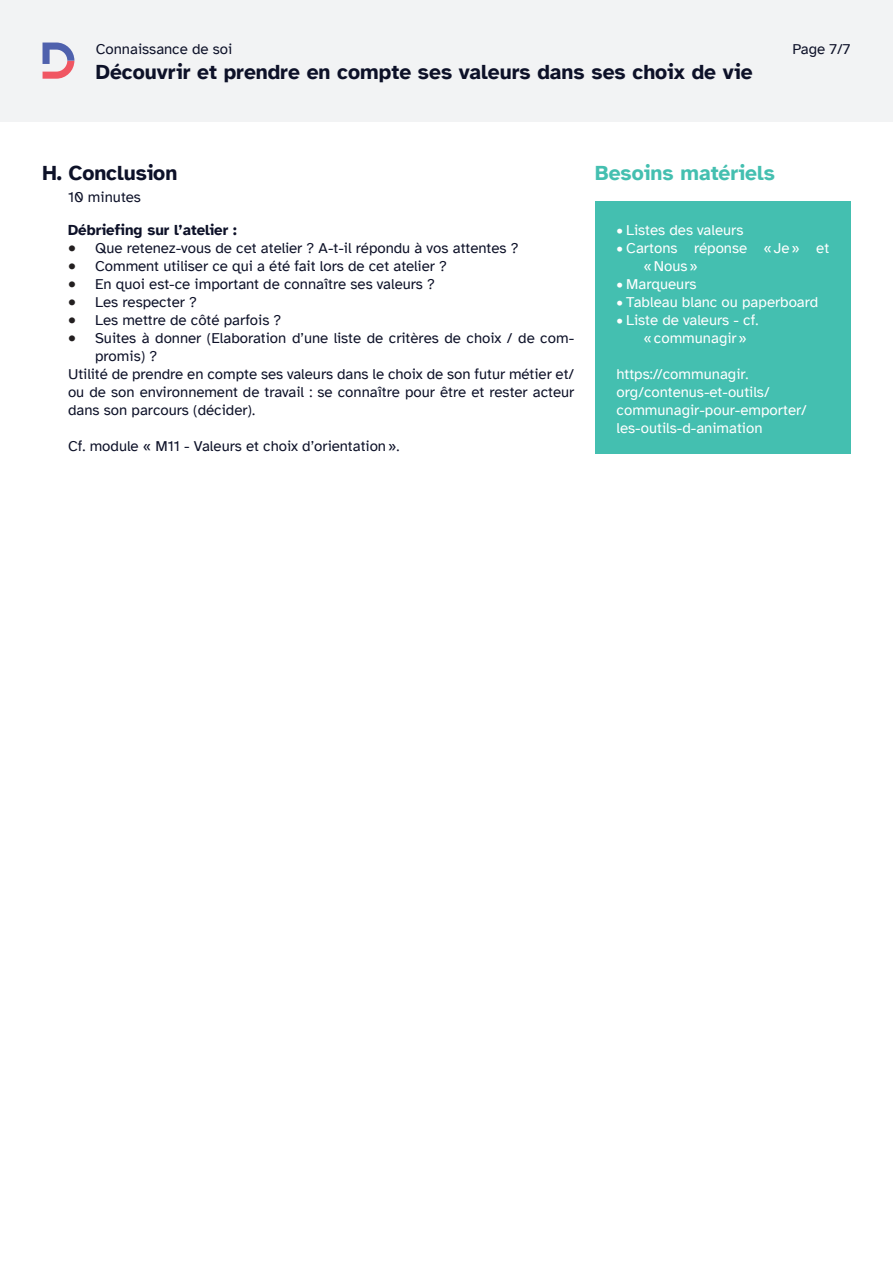
<style>
.page{position:relative;width:893px;height:1263px;background:#fff}
.page>*{position:absolute;margin:0;border:0;box-sizing:border-box;transform-origin:0 0}
.t1{font:700 21px "Atkinson Hyperlegible";color:#0d1128}
.t2{font:700 21px "Atkinson Hyperlegible";color:#44bfb0}
.t3{font:15px/18px "Atkinson Hyperlegible";color:#0d1128}
.t4{font:15px/18px "Atkinson Hyperlegible";color:#fff}
.t5{font:700 15px "Atkinson Hyperlegible";color:#0d1128}
.s1{font-size:18px;color:#231f20}
</style>
<div class="page">
<div style="left:0;top:0;width:893px;height:121px;background:#f2f3f4"></div>
<svg style="left:43px;top:43px;width:31px;height:36px"></svg>
<div style="left:595px;top:202px;width:255px;height:252px;background:#44bfb0"></div>
<p class="t3" style="left:96px;top:41px;width:138px">Connaissance de soi</p>
<p class="t1" style="left:96px;top:59px;width:659px">Découvrir et prendre en compte ses valeurs dans ses choix de vie</p>
<p class="t3" style="left:792px;top:41px;width:60px">Page 7/7</p>
<p class="t1" style="left:43px;top:161px;width:136px">H. Conclusion</p>
<p class="t3" style="left:68px;top:188px;width:74px">10 minutes</p>
<p class="t2" style="left:595px;top:161px;width:181px">Besoins matériels</p>
<p class="t5" style="left:68px;top:221px;width:170px">Débriefing sur l’atelier :</p>
<p class="t3" style="left:68px;top:239px;width:452px"><span class="s1">•</span> Que retenez-vous de cet atelier ? A-t-il répondu à vos attentes ?</p>
<p class="t3" style="left:68px;top:257px;width:380px"><span class="s1">•</span> Comment utiliser ce qui a été fait lors de cet atelier ?</p>
<p class="t3" style="left:68px;top:275px;width:368px"><span class="s1">•</span> En quoi est-ce important de connaître ses valeurs ?</p>
<p class="t3" style="left:68px;top:293px;width:130px"><span class="s1">•</span> Les respecter ?</p>
<p class="t3" style="left:68px;top:311px;width:215px"><span class="s1">•</span> Les mettre de côté parfois ?</p>
<p class="t3" style="left:95px;top:329px;width:481px;text-indent:-27px"><span class="s1">•</span> Suites à donner (Elaboration d’une liste de critères de choix / de com&shy;promis) ?</p>
<p class="t3" style="left:68px;top:365px;width:508px;text-align:justify">Utilité de prendre en compte ses valeurs dans le choix de son futur métier et/ ou de son environnement de travail : se connaître pour être et rester acteur dans son parcours (décider).</p>
<p class="t3" style="left:68px;top:437px;width:333px">Cf. module « M11 - Valeurs et choix d’orientation».</p>
<p class="t4" style="left:617px;top:221px;width:128px">• Listes des valeurs</p>
<p class="t4" style="left:644px;top:239px;width:187px;text-indent:-27px">• Cartons réponse «Je» et «Nous»</p>
<p class="t4" style="left:617px;top:275px;width:81px">• Marqueurs</p>
<p class="t4" style="left:617px;top:293px;width:203px">• Tableau blanc ou paperboard</p>
<p class="t4" style="left:644px;top:311px;width:116px;text-indent:-27px">• Liste de valeurs - cf. «communagir»</p>
<p class="t4" style="left:617px;top:365px;width:192px">https://communagir. org/contenus-et-outils/ communagir-pour-emporter/ les-outils-d-animation</p>
</div>
